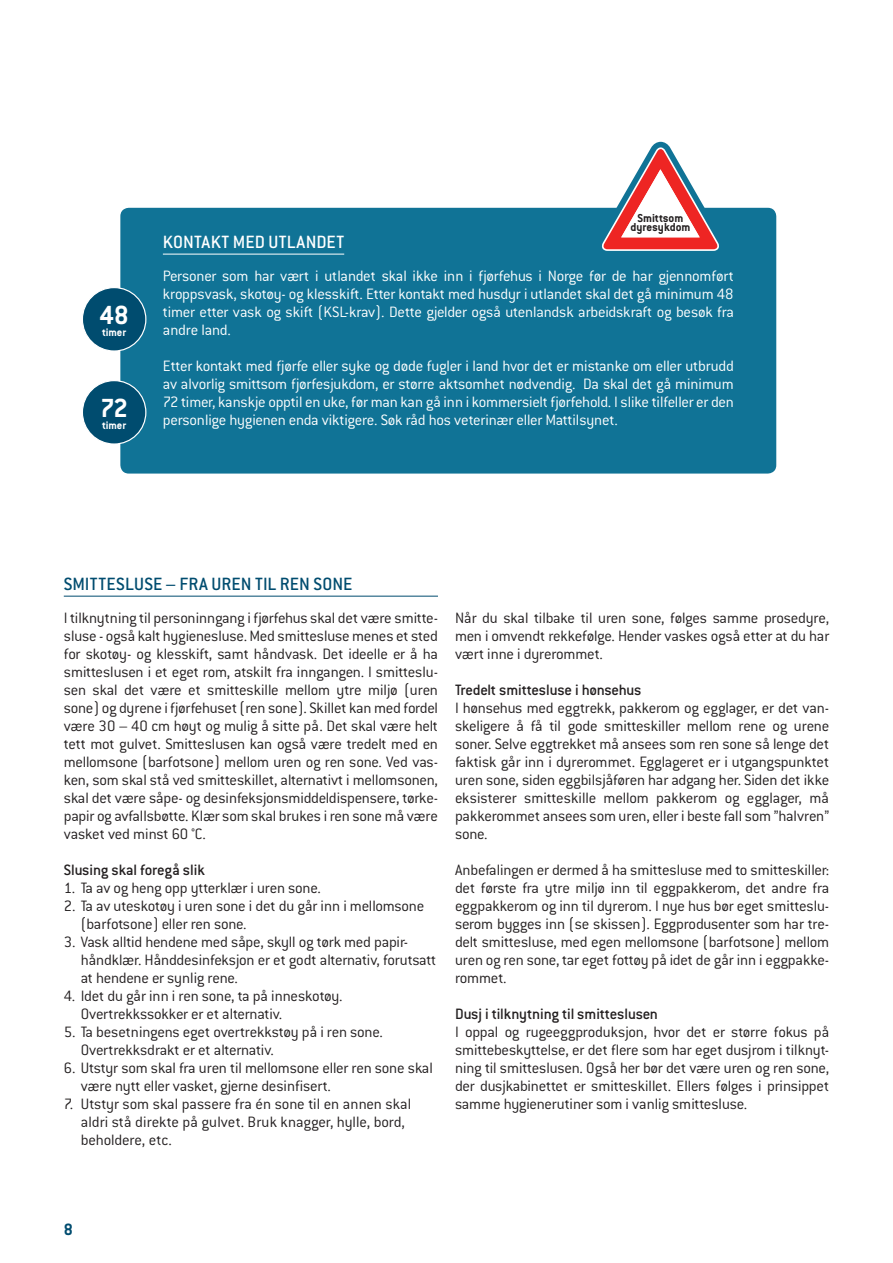
<style>
.page{position:relative;width:893px;height:1263px;background:#fff}
.page>*{position:absolute;margin:0;border:0;box-sizing:border-box;transform-origin:0 0}
.t1{font:700 28.8px "Conduit ITC";color:#fff}
.t2{font:500 19.5px "Conduit ITC";letter-spacing:.01em;color:#004c6f}
.t3{font:500 19.5px "Conduit ITC";letter-spacing:.01em;color:#fff}
.t4{font:700 18px "Conduit ITC";color:#004c6f}
.t5{font:300 16.5px/18px "Conduit ITC";letter-spacing:-.01em;color:#231f20}
.t6{font:300 16.5px/18px "Conduit ITC";letter-spacing:-.015em;color:#fff;text-align:justify}
.t7{font:500 16.5px "Conduit ITC";letter-spacing:-.01em;color:#231f20}
.t8{font:700 12.6px/9.4px "Conduit ITC";color:#231f20;text-align:center}
.t9{font:700 12px "Conduit ITC";color:#fff}
</style>
<div class="page">
<hr style="left:64px;top:596px;width:374px;height:1px;background:#004c6f">
<div style="left:120px;top:208px;width:656px;height:266px;background:#107396;border-radius:9px"></div>
<hr style="left:163px;top:254px;width:181px;height:1px;background:#fff">
<div style="left:82px;top:381px;width:64px;height:63px;background:#004c6f;border-radius:50%"></div>
<div style="left:82px;top:380px;width:64px;height:65px;border:1px solid #fff;border-radius:50%"></div>
<div style="left:82px;top:288px;width:64px;height:63px;background:#004c6f;border-radius:50%"></div>
<div style="left:82px;top:287px;width:64px;height:65px;border:1px solid #fff;border-radius:50%"></div>
<svg style="left:596px;top:142px;width:129px;height:109px"></svg>
<h1 class="t1" style="left:100px;top:298px;width:31px">48</h1>
<p class="t9" style="left:102px;top:325px;width:26px">timer</p>
<h1 class="t1" style="left:100px;top:391px;width:30px">72</h1>
<p class="t9" style="left:102px;top:419px;width:26px">timer</p>
<p class="t8" style="left:630px;top:213px;width:61px">Smittsom dyresykdom</p>
<p class="t3" style="left:163px;top:231px;width:183px">KONTAKT MED UTLANDET</p>
<p class="t6" style="left:163px;top:267px;width:572px">Personer som har vært i utlandet skal ikke inn i fjørfehus i Norge før de har gjennomført kroppsvask, skotøy- og klesskift. Etter kontakt med husdyr i utlandet skal det gå minimum 48 timer etter vask og skift (KSL-krav). Dette gjelder også utenlandsk arbeidskraft og besøk fra andre land.</p>
<p class="t6" style="left:163px;top:357px;width:572px">Etter kontakt med fjørfe eller syke og døde fugler i land hvor det er mistanke om eller utbrudd av alvorlig smittsom fjørfesjukdom, er større aktsomhet nødvendig. Da skal det gå minimum 72 timer, kanskje opptil en uke, før man kan gå inn i kommersielt fjørfehold. I slike tilfeller er den personlige hygienen enda viktigere. Søk råd hos veterinær eller Mattilsynet.</p>
<p class="t2" style="left:64px;top:573px;width:290px">SMITTESLUSE – FRA UREN TIL REN SONE</p>
<p class="t5" style="left:64px;top:609px;width:376px;text-align:justify">I tilknytning til personinngang i fjørfehus skal det være smitte&shy;sluse - også kalt hygienesluse. Med smittesluse menes et sted for skotøy- og klesskift, samt håndvask. Det ideelle er å ha smitteslusen i et eget rom, atskilt fra inngangen. I smitteslu&shy;sen skal det være et smitteskille mellom ytre miljø (uren sone) og dyrene i fjørfehuset (ren sone). Skillet kan med fordel være 30 – 40 cm høyt og mulig å sitte på. Det skal være helt tett mot gulvet. Smitteslusen kan også være tredelt med en mellomsone (barfotsone) mellom uren og ren sone. Ved vas&shy;ken, som skal stå ved smitteskillet, alternativt i mellomsonen, skal det være såpe- og desinfeksjonsmiddeldispensere, tørke&shy;papir og avfallsbøtte. Klær som skal brukes i ren sone må være vasket ved minst 60 °C.</p>
<p class="t7" style="left:64px;top:861px;width:143px">Slusing skal foregå slik</p>
<p class="t5" style="left:64px;top:879px;width:259px">1. Ta av og heng opp ytterklær i uren sone.</p>
<p class="t5" style="left:81px;top:897px;width:345px;text-indent:-17px">2. Ta av uteskotøy i uren sone i det du går inn i mellomsone (barfotsone) eller ren sone.</p>
<p class="t5" style="left:81px;top:933px;width:357px;text-indent:-17px">3. Vask alltid hendene med såpe, skyll og tørk med papir&shy;håndklær. Hånddesinfeksjon er et godt alternativ, forutsatt at hendene er synlig rene.</p>
<p class="t5" style="left:81px;top:987px;width:263px;text-indent:-17px">4. Idet du går inn i ren sone, ta på inneskotøy.<br>Overtrekkssokker er et alternativ.</p>
<p class="t5" style="left:81px;top:1023px;width:304px;text-indent:-17px">5. Ta besetningens eget overtrekkstøy på i ren sone.<br>Overtrekksdrakt er et alternativ.</p>
<p class="t5" style="left:81px;top:1059px;width:354px;text-indent:-17px">6. Utstyr som skal fra uren til mellomsone eller ren sone skal være nytt eller vasket, gjerne desinfisert.</p>
<p class="t5" style="left:81px;top:1095px;width:332px;text-indent:-17px">7. Utstyr som skal passere fra én sone til en annen skal aldri stå direkte på gulvet. Bruk knagger, hylle, bord, beholdere, etc.</p>
<p class="t5" style="left:455px;top:609px;width:376px;text-align:justify">Når du skal tilbake til uren sone, følges samme prosedyre, men i omvendt rekkefølge. Hender vaskes også etter at du har vært inne i dyrerommet.</p>
<p class="t7" style="left:455px;top:681px;width:188px">Tredelt smittesluse i hønsehus</p>
<p class="t5" style="left:455px;top:699px;width:376px;text-align:justify">I hønsehus med eggtrekk, pakkerom og egglager, er det van&shy;skeligere å få til gode smitteskiller mellom rene og urene soner. Selve eggtrekket må ansees som ren sone så lenge det faktisk går inn i dyrerommet. Egglageret er i utgangspunktet uren sone, siden eggbilsjåføren har adgang her. Siden det ikke eksisterer smitteskille mellom pakkerom og egglager, må pakkerommet ansees som uren, eller i beste fall som ”halv ren” sone.</p>
<p class="t5" style="left:455px;top:861px;width:376px;text-align:justify">Anbefalingen er dermed å ha smittesluse med to smitteskiller: det første fra ytre miljø inn til eggpakkerom, det andre fra eggpakkerom og inn til dyrerom. I nye hus bør eget smitteslu&shy;serom bygges inn (se skissen). Eggprodusenter som har tre&shy;delt smittesluse, med egen mellomsone (barfotsone) mellom uren og ren sone, tar eget fottøy på idet de går inn i eggpakke&shy;rommet.</p>
<p class="t7" style="left:455px;top:1005px;width:205px">Dusj i tilknytning til smitteslusen</p>
<p class="t5" style="left:455px;top:1023px;width:376px;text-align:justify">I oppal og rugeeggproduksjon, hvor det er større fokus på smittebeskyttelse, er det flere som har eget dusjrom i tilknyt&shy;ning til smitteslusen. Også her bør det være uren og ren sone, der dusjkabinettet er smitteskillet. Ellers følges i prinsippet samme hygienerutiner som i vanlig smittesluse.</p>
<p class="t4" style="left:64px;top:1219px;width:11px">8</p>
</div>
